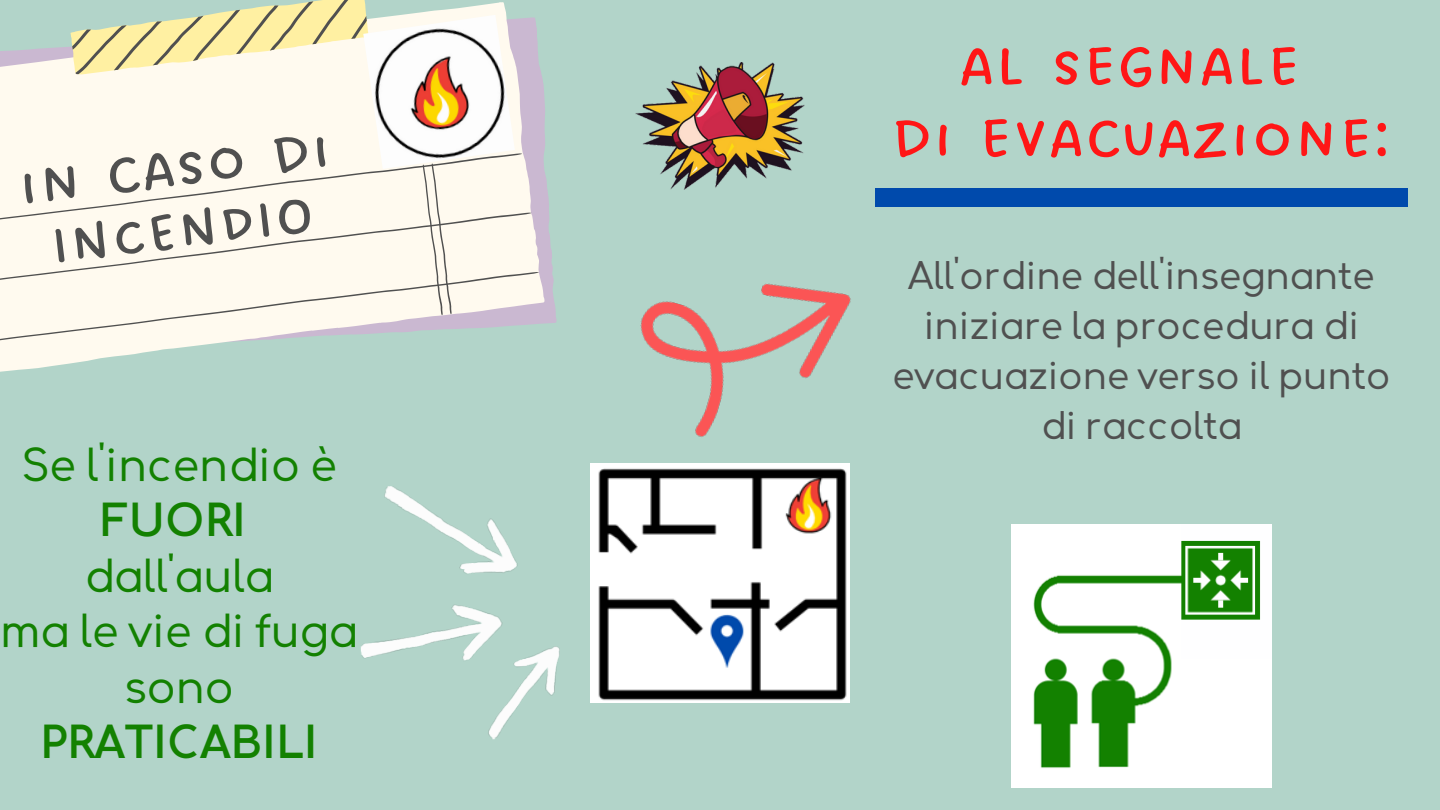
<style>
.page{position:relative;width:1440px;height:810px;background:#b2d4c9}
.page>*{position:absolute;margin:0;border:0;box-sizing:border-box;transform-origin:0 0}
.t1{font:81px/72px "DO All Caps Regular";color:#ff1616;text-align:center}
.t2{font:78px/62.3px "DO All Caps Regular";color:#505050;text-align:center}
.t3{font:42.8px/55.5px "T Sqamus";color:#138101;text-align:center}
.t4{font:700 42.8px "T Sqamus";color:#138101}
.t5{font:35.8px/50.2px "T Sqamus";color:#505050;text-align:center}
</style>
<div class="page">
<svg style="left:0;top:2px;width:546px;height:322px;background:#eeede6"></svg>
<svg style="left:0;top:151px;width:545px;height:221px;background:#eeeee5"></svg>
<svg style="left:70px;top:0;width:300px;height:76px"></svg>
<img style="left:1011px;top:525px;width:261px;height:263px">
<img style="left:635px;top:62px;width:170px;height:127px">
<div style="left:876px;top:189px;width:531px;height:18px;background:#004aac"></div>
<img style="left:363px;top:15px;width:152px;height:154px">
<img style="left:360px;top:486px;width:200px;height:254px">
<img style="left:640px;top:283px;width:211px;height:194px">
<img style="left:590px;top:463px;width:259px;height:239px">
<h2 class="t2" style="left:14px;top:154px;width:317px;rotate:-7deg">in caso di<br>INCENDIO</h2>
<p class="t3" style="left:21px;top:439px;width:317px">Se l'incendio è</p>
<p class="t4" style="left:102px;top:498px;width:146px">FUORI</p>
<p class="t3" style="left:0;top:550px;width:359px">dall'aula<br>ma le vie di fuga sono</p>
<p class="t4" style="left:40px;top:720px;width:279px">PRATICABILI</p>
<h1 class="t1" style="left:890px;top:27px;width:505px">al segnale<br>di evacuazione:</h1>
<p class="t5" style="left:892px;top:252px;width:499px">All'ordine dell'insegnante iniziare la procedura di evacuazione verso il punto di raccolta</p>
</div>
